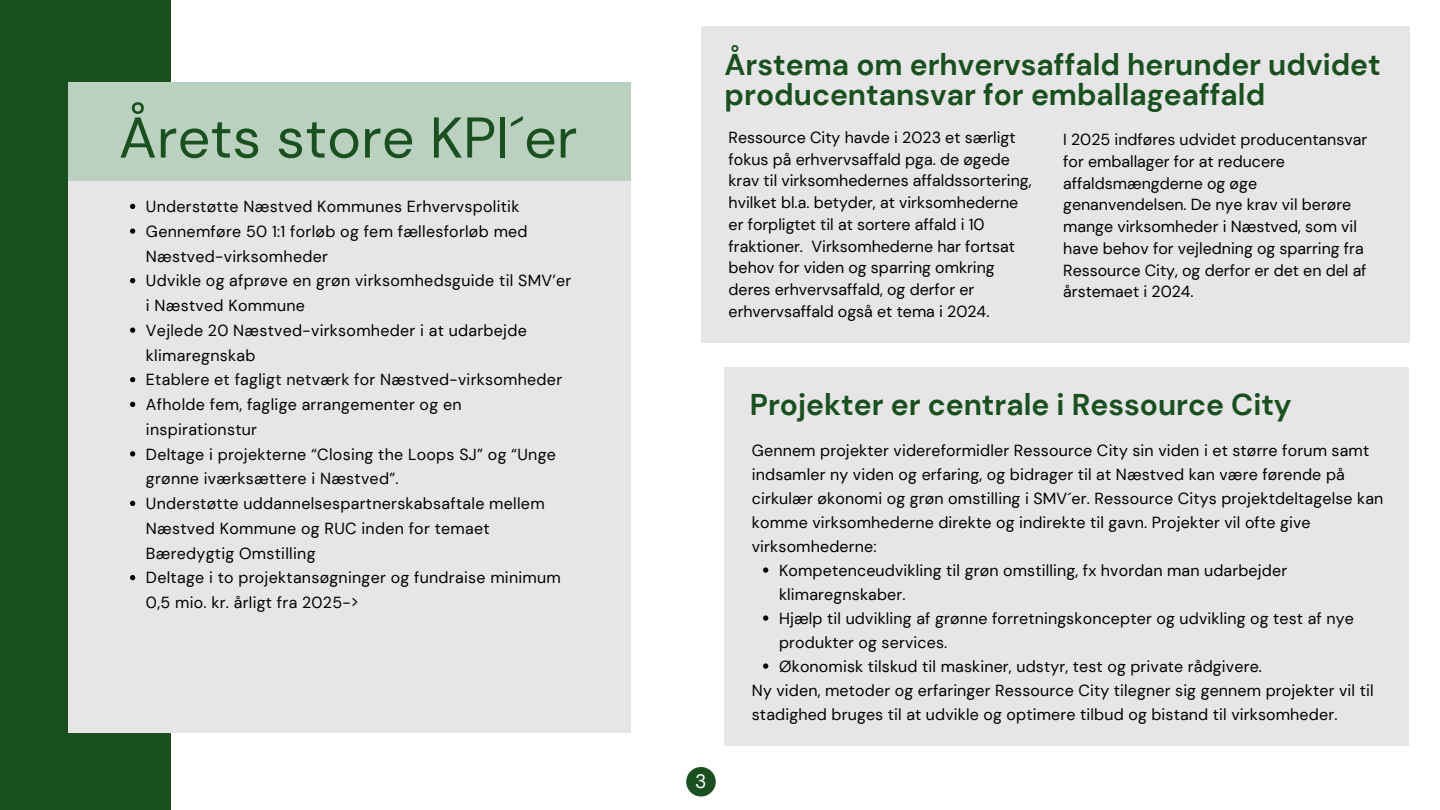
<style>
.page{position:relative;width:1440px;height:810px;background:#fff}
.page>*{position:absolute;margin:0;border:0;box-sizing:border-box;transform-origin:0 0}
.t1{font:57.3px "DM Sans";color:#1a5020}
.t2{font:700 30px/30px "DM Sans";color:#1a5020}
.t3{font:19.4px "DM Sans";color:#fff}
.t4{font:16px/21.8px "DM Sans";letter-spacing:.01em;color:#000}
</style>
<div class="page">
<div style="left:0;top:0;width:171px;height:810px;background:#1a5020"></div>
<div style="left:68px;top:180px;width:562px;height:553px;background:#e6e6e6"></div>
<div style="left:701px;top:27px;width:708px;height:316px;background:#e6e6e6"></div>
<div style="left:68px;top:82px;width:562px;height:98px;background:#bbd1c0"></div>
<div style="left:725px;top:367px;width:684px;height:379px;background:#e6e6e6"></div>
<div style="left:686px;top:767px;width:30px;height:30px;background:#1a5020;border-radius:50%"></div>
<svg style="left:130px;top:204px;width:5px;height:5px"></svg>
<svg style="left:130px;top:229px;width:5px;height:5px"></svg>
<svg style="left:130px;top:278px;width:5px;height:5px"></svg>
<svg style="left:130px;top:328px;width:5px;height:5px"></svg>
<svg style="left:130px;top:377px;width:5px;height:5px"></svg>
<svg style="left:130px;top:402px;width:5px;height:5px"></svg>
<svg style="left:130px;top:451px;width:5px;height:6px"></svg>
<svg style="left:130px;top:501px;width:5px;height:5px"></svg>
<svg style="left:130px;top:575px;width:5px;height:5px"></svg>
<svg style="left:763px;top:567px;width:5px;height:6px"></svg>
<svg style="left:763px;top:615px;width:5px;height:6px"></svg>
<svg style="left:763px;top:663px;width:5px;height:6px"></svg>
<p class="t1" style="left:119px;top:101px;width:460px">Årets store KPI´er</p>
<p class="t4" style="left:146px;top:196px;width:375px">Understøtte Næstved Kommunes Erhvervspolitik</p>
<p class="t4" style="left:146px;top:219px;width:383px;line-height:24.8px">Gennemføre 50 1:1 forløb og fem fællesforløb med<br>Næstved-virksomheder</p>
<p class="t4" style="left:146px;top:268px;width:427px;line-height:24.8px">Udvikle og afprøve en grøn virksomhedsguide til SMV’er i Næstved Kommune</p>
<p class="t4" style="left:146px;top:318px;width:382px;line-height:24.8px">Vejlede 20 Næstved-virksomheder i at udarbejde klimaregnskab</p>
<p class="t4" style="left:146px;top:369px;width:418px">Etablere et fagligt netværk for Næstved-virksomheder</p>
<p class="t4" style="left:146px;top:392px;width:317px;line-height:24.8px">Afholde fem, faglige arrangementer og en inspirationstur</p>
<p class="t4" style="left:146px;top:442px;width:412px;line-height:24.8px">Deltage i projekterne “Closing the Loops SJ” og “Unge grønne iværksættere i Næstved”.</p>
<p class="t4" style="left:146px;top:491px;width:400px;line-height:24.8px">Understøtte uddannelsespartnerskabsaftale mellem<br>Næstved Kommune og RUC inden for temaet<br>Bæredygtig Omstilling</p>
<p class="t4" style="left:146px;top:565px;width:416px;line-height:24.8px">Deltage i to projektansøgninger og fundraise minimum<br>0,5 mio. kr. årligt fra 2025-&gt;</p>
<p class="t2" style="left:725px;top:50px;width:658px">Årstema om erhvervsaffald herunder udvidet producentansvar for emballageaffald</p>
<p class="t4" style="left:729px;top:127px;width:304px">Ressource City havde i 2023 et særligt fokus på erhvervsaffald pga. de øgede krav til virksomhedernes affaldssortering, hvilket bl.a. betyder, at virksomhederne er forpligtet til at sortere affald i 10 fraktioner. Virksomhederne har fortsat behov for viden og sparring omkring deres erhvervsaffald, og derfor er erhvervsaffald også et tema i 2024.</p>
<p class="t4" style="left:1063px;top:129px;width:305px">I 2025 indføres udvidet producentansvar for emballager for at reducere affaldsmængderne og øge genanvendelsen. De nye krav vil berøre mange virksomheder i Næstved, som vil have behov for vejledning og sparring fra Ressource City, og derfor er det en del af årstemaet i 2024.</p>
<p class="t3" style="left:695px;top:769px;width:13px">3</p>
<p class="t2" style="left:750px;top:390px;width:544px">Projekter er centrale i Ressource City</p>
<p class="t4" style="left:752px;top:438px;width:633px;line-height:24px">Gennem projekter videreformidler Ressource City sin viden i et større forum samt indsamler ny viden og erfaring, og bidrager til at Næstved kan være førende på cirkulær økonomi og grøn omstilling i SMV´er. Ressource Citys projektdeltagelse kan komme virksomhederne direkte og indirekte til gavn. Projekter vil ofte give virksomhederne:</p>
<p class="t4" style="left:779px;top:558px;width:510px;line-height:24px">Kompetenceudvikling til grøn omstilling, fx hvordan man udarbejder klimaregnskaber.</p>
<p class="t4" style="left:779px;top:606px;width:576px;line-height:24px">Hjælp til udvikling af grønne forretningskoncepter og udvikling og test af nye produkter og services.</p>
<p class="t4" style="left:779px;top:655px;width:485px">Økonomisk tilskud til maskiner, udstyr, test og private rådgivere.</p>
<p class="t4" style="left:752px;top:678px;width:623px;line-height:24px">Ny viden, metoder og erfaringer Ressource City tilegner sig gennem projekter vil til stadighed bruges til at udvikle og optimere tilbud og bistand til virksomheder.</p>
</div>
